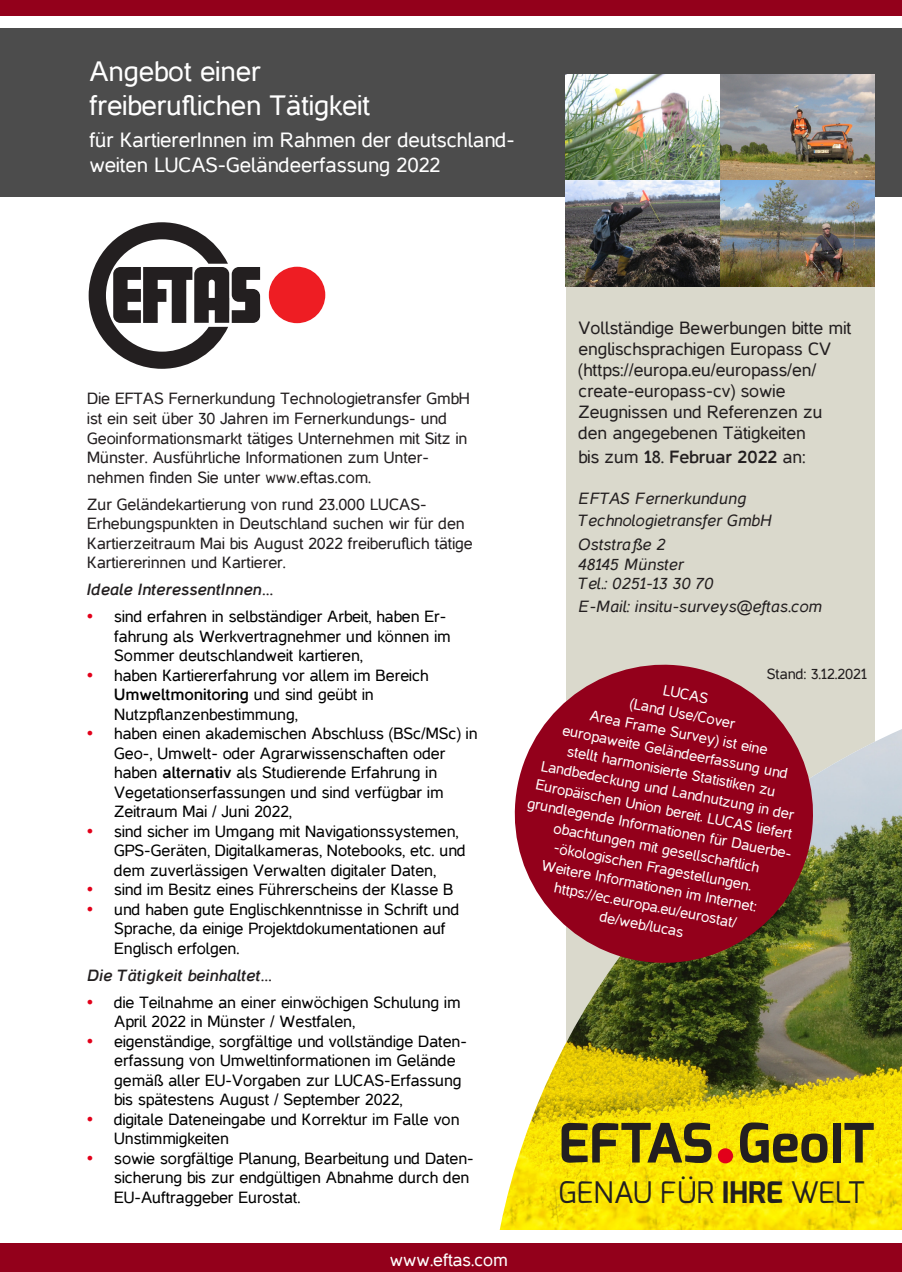
<style>
.page{position:relative;width:902px;height:1272px;background:#fff}
.page>*{position:absolute;margin:0;border:0;box-sizing:border-box;transform-origin:0 0}
.t1{font:700 54.15px "Exo";color:#231f20}
.t2{font:29.7px "Exo";color:#231f20}
.t3{font:28.5px "Casper";color:#fff}
.t4{font:21px "Casper";color:#fff}
.t5{font:18px/21px "Casper";color:#231f20}
.t6{font:700 18px "Casper";color:#231f20}
.t7{font:18px "Casper";color:#fff}
.test{font:16.5px/19.5px "Casper";color:#000}
.t8{font:16.5px/19.5px "Casper";color:#231f20}
.t9{font:italic 16.5px "Casper";color:#231f20}
.t10{font:italic 700 16.5px "Casper";color:#231f20}
.t11{font:15px/19.5px "Casper";color:#fff;text-align:center}
.t12{font:15px "Casper";color:#231f20}
.s1{font-weight:700;color:#e2001a}
.s2{font-weight:700}
.s3{font-weight:400}
.s4{font-family:"Bauhaus 93";font-weight:400;font-size:65.1px;color:#e2001a}
</style>
<div class="page">
<div style="left:566px;top:261px;width:308px;height:806px;background:#dad9cc"></div>
<div style="left:0;top:0;width:901px;height:185px;background:#93001b"></div>
<img style="left:499px;top:729px;width:402px;height:501px">
<div style="left:0;top:16px;width:901px;height:12px;background:#fff"></div>
<div style="left:0;top:28px;width:901px;height:168px;background:#4c4c4c"></div>
<div style="left:0;top:1243px;width:901px;height:28px;background:#93001b"></div>
<svg style="left:502px;top:664px;width:323px;height:311px;fill:#93001b"></svg>
<img style="left:566px;top:74px;width:154px;height:106px">
<img style="left:720px;top:74px;width:154px;height:106px">
<img style="left:566px;top:180px;width:154px;height:106px">
<img style="left:720px;top:180px;width:154px;height:106px">
<div style="left:269px;top:267px;width:56px;height:56px;background:#ee1d23;border-radius:50%"></div>
<svg style="left:89px;top:222px;width:171px;height:147px"></svg>
<p class="t3" style="left:89px;top:56px;width:173px">Angebot einer</p>
<p class="t3" style="left:89px;top:90px;width:282px">freiberuflichen Tätigkeit</p>
<p class="t4" style="left:89px;top:128px;width:427px">für KartiererInnen im Rahmen der deutschland-</p>
<p class="t4" style="left:89px;top:154px;width:352px">weiten LUCAS-Geländeerfassung 2022</p>
<p class="t8" style="left:87px;top:389px;width:384px">Die EFTAS Fernerkundung Technologietransfer GmbH ist ein seit über 30 Jahren im Fernerkundungs- und Geoinformationsmarkt tätiges Unternehmen mit Sitz in Münster. Ausführliche Informationen zum Unter-</p>
<p class="t8" style="left:87px;top:467px;width:285px">nehmen finden Sie unter www.eftas.com.</p>
<p class="t8" style="left:87px;top:494px;width:341px">Zur Geländekartierung von rund 23.000 LUCAS-</p>
<p class="t8" style="left:87px;top:513px;width:387px">Erhebungspunkten in Deutschland suchen wir für den<br>Kartierzeitraum Mai bis August 2022 freiberuflich tätige<br>Kartiererinnen und Kartierer.</p>
<p class="t10" style="left:87px;top:580px;width:187px">Ideale InteressentInnen…</p>
<p class="test" style="left:114px;top:606px;width:338px;text-indent:-27px"><span class="s1">•</span> sind erfahren in selbständiger Arbeit, haben Er&shy;fahrung als Werkvertragnehmer und können im<br>Sommer deutschlandweit kartieren,</p>
<p class="test" style="left:87px;top:665px;width:343px"><span class="s1">•</span> haben Kartiererfahrung vor allem im Bereich</p>
<p class="test" style="left:114px;top:684px;width:261px"><span class="s2">Umweltmonitoring</span> und sind geübt in<br>Nutzpflanzenbestimmung,</p>
<p class="test" style="left:87px;top:723px;width:392px;text-align:center"><span class="s1">•</span> haben einen akademischen Abschluss (BSc/MSc) in<br>Geo-, Umwelt- oder Agrarwissenschaften oder</p>
<p class="test" style="left:114px;top:762px;width:331px">haben <span class="s2">alternativ</span> als Studierende Erfahrung in<br>Vegetationserfassungen und sind verfügbar im<br>Zeitraum Mai / Juni 2022,</p>
<p class="test" style="left:114px;top:821px;width:353px;text-indent:-27px"><span class="s1">•</span> sind sicher im Umgang mit Navigationssystemen,<br>GPS-Geräten, Digitalkameras, Notebooks, etc. und dem zuverlässigen Verwalten digitaler Daten,</p>
<p class="test" style="left:87px;top:879px;width:368px"><span class="s1">•</span> sind im Besitz eines Führerscheins der Klasse B</p>
<p class="test" style="left:114px;top:899px;width:346px;text-indent:-27px"><span class="s1">•</span> und haben gute Englischkenntnisse in Schrift und<br>Sprache, da einige Projektdokumentationen auf<br>Englisch erfolgen.</p>
<p class="t10" style="left:87px;top:966px;width:186px">Die Tätigkeit beinhaltet…</p>
<p class="test" style="left:114px;top:992px;width:348px;text-indent:-27px"><span class="s1">•</span> die Teilnahme an einer einwöchigen Schulung im<br>April 2022 in Münster / Westfalen,</p>
<p class="test" style="left:87px;top:1031px;width:381px"><span class="s1">•</span> eigenständige, sorgfältige und vollständige Daten-</p>
<p class="test" style="left:114px;top:1050px;width:349px">erfassung von Umweltinformationen im Gelände gemäß aller EU-Vorgaben zur LUCAS-Erfassung bis spätestens August / September 2022,</p>
<p class="test" style="left:114px;top:1109px;width:347px;text-indent:-27px"><span class="s1">•</span> digitale Dateneingabe und Korrektur im Falle von<br>Unstimmigkeiten</p>
<p class="test" style="left:114px;top:1148px;width:361px;text-indent:-27px"><span class="s1">•</span> sowie sorgfältige Planung, Bearbeitung und Daten&shy;sicherung bis zur endgültigen Abnahme durch den<br>EU-Auftraggeber Eurostat.</p>
<p class="t7" style="left:390px;top:1249px;width:119px">www.eftas.com</p>
<p class="t5" style="left:578px;top:317px;width:274px">Vollständige Bewerbungen bitte mit englischsprachigen Europass CV (https://europa.eu/europass/en/</p>
<p class="t5" style="left:578px;top:380px;width:208px">create-europass-cv) sowie</p>
<p class="t5" style="left:578px;top:401px;width:245px">Zeugnissen und Referenzen zu</p>
<p class="t5" style="left:578px;top:422px;width:228px">den angegebenen Tätigkeiten</p>
<p class="t6" style="left:578px;top:447px;width:228px"><span class="s3">bis zum</span> 18. Februar 2022 <span class="s3">an:</span></p>
<p class="t9" style="left:578px;top:489px;width:169px">EFTAS Fernerkundung</p>
<p class="t9" style="left:578px;top:511px;width:195px">Technologietransfer GmbH</p>
<p class="t9" style="left:578px;top:535px;width:89px">Oststraße 2</p>
<p class="t9" style="left:578px;top:555px;width:107px">48145 Münster</p>
<p class="t9" style="left:578px;top:574px;width:137px">Tel.: 0251-13 30 70</p>
<p class="t9" style="left:578px;top:597px;width:245px">E-Mail: insitu-surveys@eftas.com</p>
<p class="t12" style="left:766px;top:665px;width:101px">Stand: 3.12.2021</p>
<p class="t11" style="left:575px;top:663px;width:231px;rotate:11deg">LUCAS<br>(Land Use/Cover<br>Area Frame Survey) ist eine europaweite Geländeerfassung und stellt harmonisierte Statistiken zu</p>
<p class="t11" style="left:537px;top:754px;width:272px;rotate:11deg">Landbedeckung und Landnutzung in der Europäischen Union bereit. LUCAS liefert grundlegende Informationen für Dauerbe&shy;obachtungen mit gesellschaftlich</p>
<p class="t11" style="left:556px;top:837px;width:203px;rotate:11deg">-ökologischen Fragestellungen.</p>
<p class="t11" style="left:543px;top:855px;width:220px;rotate:11deg">Weitere Informationen im Internet: https://ec.europa.eu/eurostat/ de/web/lucas</p>
<p class="t1" style="left:558px;top:1108px;width:318px">EFTAS<span class="s4">.</span>GeoIT</p>
<p class="t2" style="left:558px;top:1173px;width:308px">GENAU FÜR <span class="s2">IHRE</span> WELT</p>
</div>
